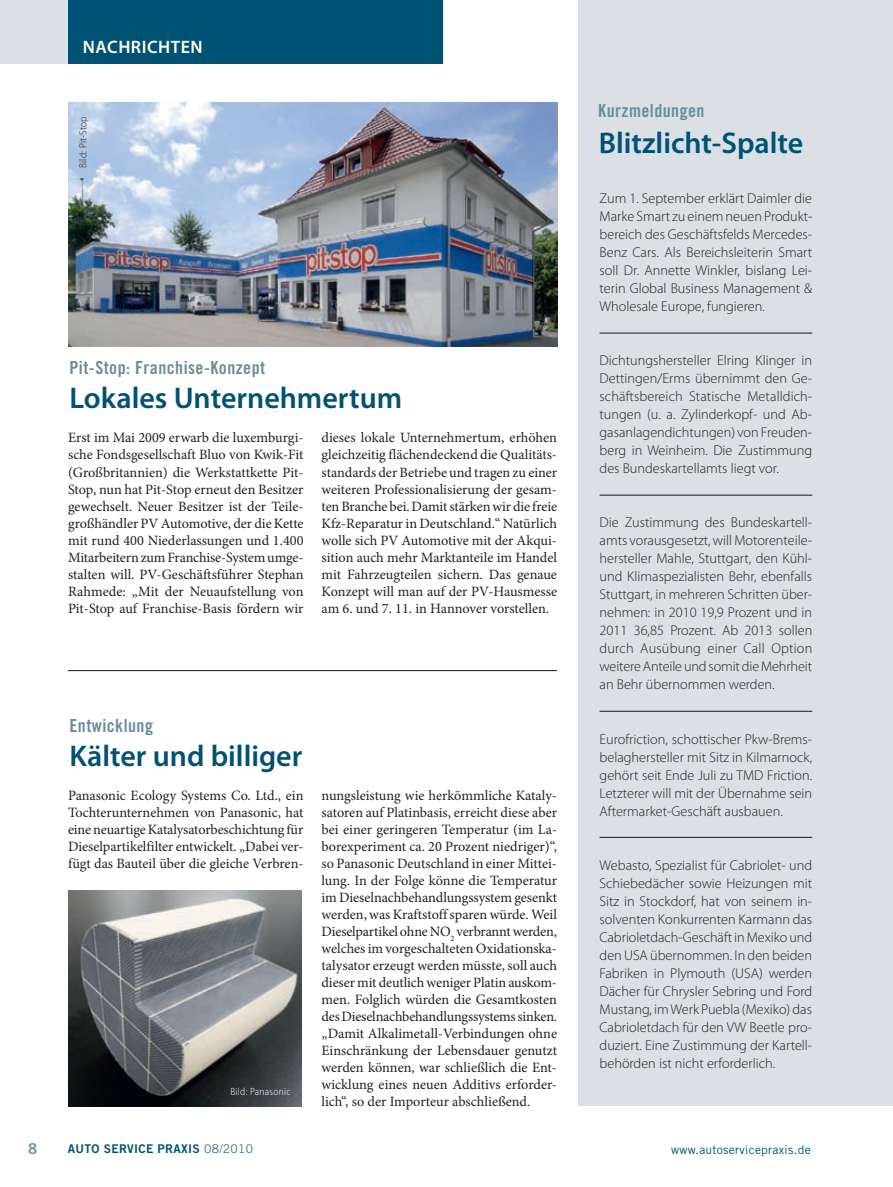
<style>
.page{position:relative;width:893px;height:1187px;background:#fff}
.page>*{position:absolute;margin:0;border:0;box-sizing:border-box;transform-origin:0 0}
.t1{font:600 30px "Myriad Pro";color:#005274}
.t2{font:18px "Trade Gothic LT Std Bd Cn 20";letter-spacing:.025em;color:#6a8d9c}
.t3{font:600 18px "Myriad Pro";letter-spacing:.03em;color:#fff}
.t4{font:14.25px/17px "Minion Pro";color:#231f20;text-align:justify}
.t5{font:300 14.25px/18px "Myriad Pro";color:#231f20;text-align:justify}
.t6{font:12px "Trade Gothic LT Std Bd 2";letter-spacing:.025em;color:#005274}
.t7{font:12px "Trade Gothic LT Std";letter-spacing:.025em;color:#005274}
.t8{font:300 semi-condensed 10.5px "Myriad Pro";letter-spacing:.025em;color:#fff}
.t9{font:300 semi-condensed 10.5px "Myriad Pro";letter-spacing:.025em;color:#231f20}
.s1{font-family:"Trade Gothic LT Std";color:#456e80}
</style>
<div class="page">
<div style="left:0;top:0;width:68px;height:64px;background:#dae0e3"></div>
<div style="left:68px;top:0;width:374px;height:64px;background:#005274"></div>
<hr style="left:68px;top:670px;width:489px;height:1px;background:#231f20">
<div style="left:578px;top:0;width:315px;height:1106px;background:#dae0e3"></div>
<hr style="left:600px;top:332px;width:212px;height:1px;background:#231f20">
<hr style="left:600px;top:494px;width:212px;height:1px;background:#231f20">
<hr style="left:600px;top:710px;width:212px;height:1px;background:#231f20">
<hr style="left:600px;top:836px;width:212px;height:1px;background:#231f20">
<img style="left:68px;top:890px;width:234px;height:216px">
<img style="left:68px;top:102px;width:489px;height:244px">
<p class="t3" style="left:83px;top:35px;width:119px">Nachrichten</p>
<p class="t9" style="left:77px;top:168px;width:53px;rotate:-90deg">Bild: Pit-Stop</p>
<p class="t2" style="left:70px;top:357px;width:197px">Pit-Stop: Franchise-Konzept</p>
<h1 class="t1" style="left:70px;top:379px;width:334px">Lokales Unternehmertum</h1>
<p class="t4" style="left:68px;top:429px;width:237px">Erst im Mai 2009 erwarb die luxemburgi&shy;sche Fondsgesellschaft Bluo von Kwik-Fit (Großbritannien) die Werkstattkette Pit-Stop, nun hat Pit-Stop erneut den Besitzer gewechselt. Neuer Besitzer ist der Teile&shy;großhändler PV Automotive, der die Kette mit rund 400 Niederlassungen und 1.400<br>Mitarbeitern zum Franchise-System umge&shy;stalten will. PV-Geschäftsführer Stephan Rahmede: „Mit der Neuaufstellung von Pit-Stop auf Franchise-Basis fördern wir</p>
<p class="t4" style="left:322px;top:429px;width:237px;text-align:left">dieses lokale Unternehmertum, erhöhen gleichzeitig flächendeckend die Qualitäts&shy;standards der Betriebe und tragen zu einer weiteren Professionalisierung der gesam&shy;ten Branche bei. Damit stärken wir die freie Kfz-Reparatur in Deutschland.“ Natürlich wolle sich PV Automotive mit der Akqui&shy;sition auch mehr Marktanteile im Handel mit Fahrzeugteilen sichern. Das genaue Konzept will man auf der PV-Hausmesse am 6. und 7. 11. in Hannover vorstellen.</p>
<p class="t2" style="left:70px;top:714px;width:85px">Entwicklung</p>
<h1 class="t1" style="left:70px;top:736px;width:234px">Kälter und billiger</h1>
<p class="t4" style="left:68px;top:786px;width:237px">Panasonic Ecology Systems Co. Ltd., ein Tochterunternehmen von Panasonic, hat eine neuartige Katalysatorbeschichtung für Dieselpartikelfilter entwickelt. „Dabei ver&shy;fügt das Bauteil über die gleiche Verbren-</p>
<p class="t4" style="left:322px;top:786px;width:237px">nungsleistung wie herkömmliche Kataly&shy;satoren auf Platinbasis, erreicht diese aber bei einer geringeren Temperatur (im La&shy;borexperiment ca. 20 Prozent niedriger)“, so Panasonic Deutschland in einer Mittei&shy;lung. In der Folge könne die Temperatur im Dieselnachbehandlungssystem gesenkt werden, was Kraftstoff sparen würde. Weil Dieselpartikel ohne NO<sub>2</sub> verbrannt werden, welches im vorgeschalteten Oxidationska&shy;talysator erzeugt werden müsste, soll auch dieser mit deutlich weniger Platin auskom&shy;men. Folglich würden die Gesamtkosten des Dieselnachbehandlungssystems sinken. „Damit Alkalimetall-Verbindungen ohne Einschränkung der Lebensdauer genutzt werden können, war schließlich die Ent&shy;wicklung eines neuen Additivs erforder&shy;lich“, so der Importeur abschließend.</p>
<p class="t8" style="left:230px;top:1085px;width:62px">Bild: Panasonic</p>
<p class="t2" style="left:598px;top:99px;width:108px">Kurzmeldungen</p>
<h1 class="t1" style="left:599px;top:124px;width:206px">Blitzlicht-Spalte</h1>
<p class="t5" style="left:600px;top:189px;width:214px">Zum 1. September erklärt Daimler die Marke Smart zu einem neuen Produkt&shy;bereich des Geschäftsfelds Mercedes-Benz Cars. Als Bereichsleiterin Smart soll Dr. Annette Winkler, bislang Lei&shy;terin Global Business Management &amp; Wholesale Europe, fungieren.</p>
<p class="t5" style="left:600px;top:351px;width:214px">Dichtungshersteller Elring Klinger in Dettingen/Erms übernimmt den Ge&shy;schäftsbereich Statische Metalldich&shy;tungen (u. a. Zylinderkopf- und Ab&shy;gasanlagendichtungen) von Freuden&shy;berg in Weinheim. Die Zustimmung des Bundeskartellamts liegt vor.</p>
<p class="t5" style="left:600px;top:513px;width:214px">Die Zustimmung des Bundeskartell&shy;amts vorausgesetzt, will Motorenteile&shy;hersteller Mahle, Stuttgart, den Kühl&shy;und Klimaspezialisten Behr, ebenfalls Stuttgart, in mehreren Schritten über&shy;nehmen: in 2010 19,9 Prozent und in 2011 36,85 Prozent. Ab 2013 sollen durch Ausübung einer Call Option weitere Anteile und somit die Mehrheit an Behr übernommen werden.</p>
<p class="t5" style="left:600px;top:729px;width:214px">Eurofriction, schottischer Pkw-Brems&shy;belaghersteller mit Sitz in Kilmarnock, gehört seit Ende Juli zu TMD Friction.<br>Letzterer will mit der Übernahme sein Aftermarket-Geschäft ausbauen.</p>
<p class="t5" style="left:600px;top:855px;width:214px">Webasto, Spezialist für Cabriolet- und Schiebedächer sowie Heizungen mit Sitz in Stockdorf, hat von seinem in&shy;solventen Konkurrenten Karmann das Cabrioletdach-Geschäft in Mexiko und den USA übernommen. In den beiden Fabriken in Plymouth (USA) werden Dächer für Chrysler Sebring und Ford Mustang, im Werk Puebla (Mexiko) das Cabrioletdach für den VW Beetle pro&shy;duziert. Eine Zustimmung der Kartell&shy;behörden ist nicht erforderlich.</p>
<p class="t6" style="left:68px;top:1141px;width:187px">AUTO SERVICE PRAXIS <span class="s1">08/2010</span></p>
<p class="t7" style="left:671px;top:1141px;width:141px">www.autoservicepraxis.de</p>
</div>
